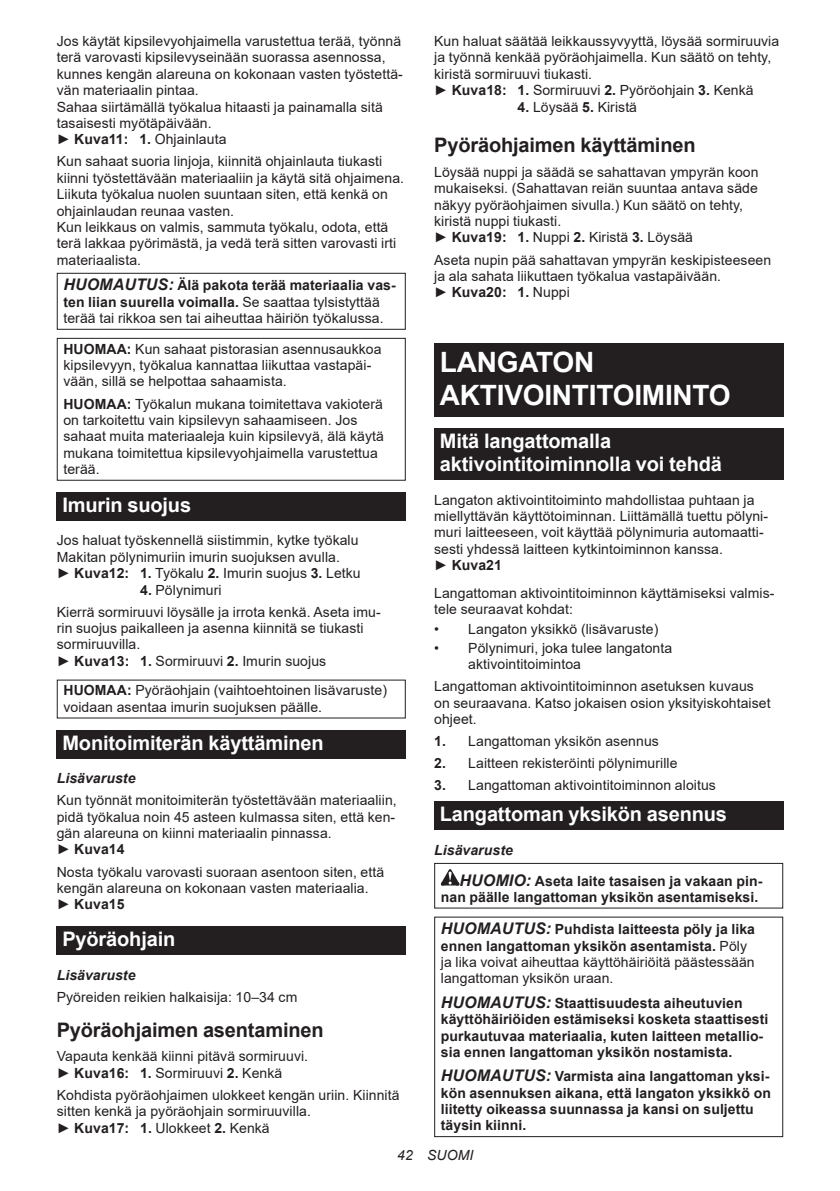
<style>
.page{position:relative;width:840px;height:1191px;background:#fff}
.page>*{position:absolute;margin:0;border:0;box-sizing:border-box;transform-origin:0 0}
.t1{font:700 28px/32.8px "Arial";letter-spacing:-.01em;color:#fff}
.t2{font:700 20px/23.4px "Arial";letter-spacing:-.01em;color:#fff}
.t3{font:700 20px "Arial";letter-spacing:-.01em;color:#231f20}
.t4{font:14px/16.4px "Arial";letter-spacing:.005em;color:#231f20}
.t5{font:700 14px/16.4px "Arial";letter-spacing:.005em;color:#231f20}
.t6{font:italic 700 14px "Arial";letter-spacing:.005em;color:#231f20}
.t7{font:italic 14px "Arial";letter-spacing:.005em;color:#231f20}
.s1{font-weight:700}
.s2{font-weight:700;font-style:italic;font-size:16px}
.s3{font-style:italic}
.s4{font-style:italic;font-size:16px}
</style>
<div class="page">
<div style="left:57px;top:273px;width:348px;height:57px;border:1px solid #231f20"></div>
<div style="left:57px;top:338px;width:348px;height:143px;border:1px solid #231f20"></div>
<div style="left:57px;top:492px;width:348px;height:28px;background:#231f20"></div>
<div style="left:57px;top:730px;width:348px;height:28px;background:#231f20"></div>
<div style="left:57px;top:926px;width:348px;height:28px;background:#231f20"></div>
<div style="left:434px;top:343px;width:348px;height:73px;background:#231f20"></div>
<div style="left:434px;top:428px;width:348px;height:52px;background:#231f20"></div>
<div style="left:434px;top:801px;width:348px;height:29px;background:#231f20"></div>
<svg style="left:440px;top:869px;width:19px;height:16px"></svg>
<div style="left:434px;top:863px;width:348px;height:45px;border:1px solid #231f20"></div>
<div style="left:434px;top:916px;width:348px;height:221px;border:1px solid #231f20"></div>
<p class="t4" style="left:57px;top:33px;width:347px">Jos käytät kipsilevyohjaimella varustettua terää, työnnä terä varovasti kipsilevyseinään suorassa asennossa, kunnes kengän alareuna on kokonaan vasten työstettä&shy;vän materiaalin pintaa.<br>Sahaa siirtämällä työkalua hitaasti ja painamalla sitä tasaisesti myötäpäivään.<br>► <span class="s1">Kuva11: 1.</span> Ohjainlauta</p>
<p class="t4" style="left:57px;top:153px;width:349px">Kun sahaat suoria linjoja, kiinnitä ohjainlauta tiukasti kiinni työstettävään materiaaliin ja käytä sitä ohjaimena.<br>Liikuta työkalua nuolen suuntaan siten, että kenkä on ohjainlaudan reunaa vasten.<br>Kun leikkaus on valmis, sammuta työkalu, odota, että terä lakkaa pyörimästä, ja vedä terä sitten varovasti irti materiaalista.</p>
<p class="t4" style="left:63px;top:277px;width:333px"><span class="s2">HUOMAUTUS:</span> <span class="s1">Älä pakota terää materiaalia vas&shy;ten liian suurella voimalla.</span> Se saattaa tylsistyttää terää tai rikkoa sen tai aiheuttaa häiriön työkalussa.</p>
<p class="t4" style="left:63px;top:340px;width:319px"><span class="s1">HUOMAA:</span> Kun sahaat pistorasian asennusaukkoa kipsilevyyn, työkalua kannattaa liikuttaa vastapäi&shy;vään, sillä se helpottaa sahaamista.</p>
<p class="t4" style="left:63px;top:395px;width:322px"><span class="s1">HUOMAA:</span> Työkalun mukana toimitettava vakioterä on tarkoitettu vain kipsilevyn sahaamiseen. Jos sahaat muita materiaaleja kuin kipsilevyä, älä käytä mukana toimitettua kipsilevyohjaimella varustettua terää.</p>
<h2 class="t2" style="left:62px;top:493px;width:130px">Imurin suojus</h2>
<p class="t4" style="left:57px;top:532px;width:305px">Jos haluat työskennellä siistimmin, kytke työkalu<br>Makitan pölynimuriin imurin suojuksen avulla.<br>► <span class="s1">Kuva12: 1.</span> Työkalu <span class="s1">2.</span> Imurin suojus <span class="s1">3.</span> Letku</p>
<p class="t4" style="left:57px;top:578px;width:325px;line-height:22px;text-indent:83px"><span class="s1">4.</span> Pölynimuri<br>Kierrä sormiruuvi löysälle ja irrota kenkä. Aseta imu-</p>
<p class="t4" style="left:57px;top:620px;width:308px">rin suojus paikalleen ja asenna kiinnitä se tiukasti sormiruuvilla.<br>► <span class="s1">Kuva13: 1.</span> Sormiruuvi <span class="s1">2.</span> Imurin suojus</p>
<p class="t4" style="left:63px;top:682px;width:325px"><span class="s1">HUOMAA:</span> Pyöräohjain (vaihtoehtoinen lisävaruste) voidaan asentaa imurin suojuksen päälle.</p>
<h2 class="t2" style="left:62px;top:731px;width:262px">Monitoimiterän käyttäminen</h2>
<p class="t6" style="left:57px;top:769px;width:80px">Lisävaruste</p>
<p class="t4" style="left:57px;top:792px;width:341px">Kun työnnät monitoimiterän työstettävään materiaaliin, pidä työkalua noin 45 asteen kulmassa siten, että ken&shy;gän alareuna on kiinni materiaalin pinnassa.<br>► <span class="s1">Kuva14</span></p>
<p class="t4" style="left:57px;top:863px;width:329px">Nosta työkalu varovasti suoraan asentoon siten, että kengän alareuna on kokonaan vasten materiaalia. ► <span class="s1">Kuva15</span></p>
<h2 class="t2" style="left:62px;top:927px;width:114px">Pyöräohjain</h2>
<p class="t6" style="left:57px;top:965px;width:80px">Lisävaruste</p>
<p class="t4" style="left:57px;top:988px;width:242px">Pyöreiden reikien halkaisija: 10–34 cm</p>
<h2 class="t3" style="left:57px;top:1015px;width:268px">Pyöräohjaimen asentaminen</h2>
<p class="t4" style="left:57px;top:1048px;width:253px">Vapauta kenkää kiinni pitävä sormiruuvi. ► <span class="s1">Kuva16: 1.</span> Sormiruuvi <span class="s1">2.</span> Kenkä</p>
<p class="t4" style="left:57px;top:1086px;width:344px">Kohdista pyöräohjaimen ulokkeet kengän uriin. Kiinnitä sitten kenkä ja pyöräohjain sormiruuvilla.<br>► <span class="s1">Kuva17: 1.</span> Ulokkeet <span class="s1">2.</span> Kenkä</p>
<p class="t4" style="left:434px;top:33px;width:346px">Kun haluat säätää leikkaussyvyyttä, löysää sormiruuvia ja työnnä kenkää pyöräohjaimella. Kun säätö on tehty, kiristä sormiruuvi tiukasti.<br>► <span class="s1">Kuva18: 1.</span> Sormiruuvi <span class="s1">2.</span> Pyöröohjain <span class="s1">3.</span> Kenkä</p>
<p class="t4" style="left:517px;top:98px;width:121px"><span class="s1">4.</span> Löysää <span class="s1">5.</span> Kiristä</p>
<h2 class="t3" style="left:434px;top:131px;width:263px">Pyöräohjaimen käyttäminen</h2>
<p class="t4" style="left:434px;top:164px;width:326px">Löysää nuppi ja säädä se sahattavan ympyrän koon mukaiseksi. (Sahattavan reiän suuntaa antava säde näkyy pyöräohjaimen sivulla.) Kun säätö on tehty, kiristä nuppi tiukasti.<br>► <span class="s1">Kuva19: 1.</span> Nuppi <span class="s1">2.</span> Kiristä <span class="s1">3.</span> Löysää</p>
<p class="t4" style="left:434px;top:251px;width:338px">Aseta nupin pää sahattavan ympyrän keskipisteeseen ja ala sahata liikuttaen työkalua vastapäivään.<br>► <span class="s1">Kuva20: 1.</span> Nuppi</p>
<h1 class="t1" style="left:439px;top:346px;width:292px">LANGATON<br>AKTIVOINTITOIMINTO</h1>
<h2 class="t2" style="left:439px;top:429px;width:283px">Mitä langattomalla aktivointitoiminnolla voi tehdä</h2>
<p class="t4" style="left:434px;top:491px;width:335px">Langaton aktivointitoiminto mahdollistaa puhtaan ja miellyttävän käyttötoiminnan. Liittämällä tuettu pölyni&shy;muri laitteeseen, voit käyttää pölynimuria automaatti&shy;sesti yhdessä laitteen kytkintoiminnon kanssa.<br>► <span class="s1">Kuva21</span></p>
<p class="t4" style="left:434px;top:584px;width:341px">Langattoman aktivointitoiminnon käyttämiseksi valmis&shy;tele seuraavat kohdat:</p>
<p class="t4" style="left:434px;top:620px;width:225px">• Langaton yksikkö (lisävaruste)</p>
<p class="t4" style="left:468px;top:639px;width:205px;text-indent:-34px">• Pölynimuri, joka tulee langatonta aktivointitoimintoa</p>
<p class="t4" style="left:434px;top:678px;width:338px">Langattoman aktivointitoiminnon asetuksen kuvaus on seuraavana. Katso jokaisen osion yksityiskohtaiset ohjeet.</p>
<p class="t4" style="left:434px;top:733px;width:226px"><span class="s1">1.</span> Langattoman yksikön asennus</p>
<p class="t4" style="left:434px;top:755px;width:245px"><span class="s1">2.</span> Laitteen rekisteröinti pölynimurille</p>
<p class="t4" style="left:434px;top:777px;width:283px"><span class="s1">3.</span> Langattoman aktivointitoiminnon aloitus</p>
<h2 class="t2" style="left:439px;top:803px;width:288px">Langattoman yksikön asennus</h2>
<p class="t5" style="left:459px;top:834px;width:304px;line-height:30.6px;text-indent:-25px"><span class="s3">Lisävaruste<br></span><span class="s4">HUOMIO:</span> Aseta laite tasaisen ja vakaan pin-</p>
<p class="t5" style="left:440px;top:889px;width:319px">nan päälle langattoman yksikön asentamiseksi.</p>
<p class="t4" style="left:440px;top:921px;width:315px"><span class="s2">HUOMAUTUS:</span> <span class="s1">Puhdista laitteesta pöly ja lika ennen langattoman yksikön asentamista.</span> Pöly ja lika voivat aiheuttaa käyttöhäiriöitä päästessään langattoman yksikön uraan.</p>
<p class="t5" style="left:440px;top:994px;width:329px"><span class="s4">HUOMAUTUS:</span> Staattisuudesta aiheutuvien käyttöhäiriöiden estämiseksi kosketa staattisesti purkautuvaa materiaalia, kuten laitteen metallio&shy;sia ennen langattoman yksikön nostamista.</p>
<p class="t5" style="left:440px;top:1068px;width:331px"><span class="s4">HUOMAUTUS:</span> Varmista aina langattoman yksi&shy;kön asennuksen aikana, että langaton yksikkö on liitetty oikeassa suunnassa ja kansi on suljettu täysin kiinni.</p>
<p class="t7" style="left:397px;top:1146px;width:78px">42 SUOMI</p>
</div>
